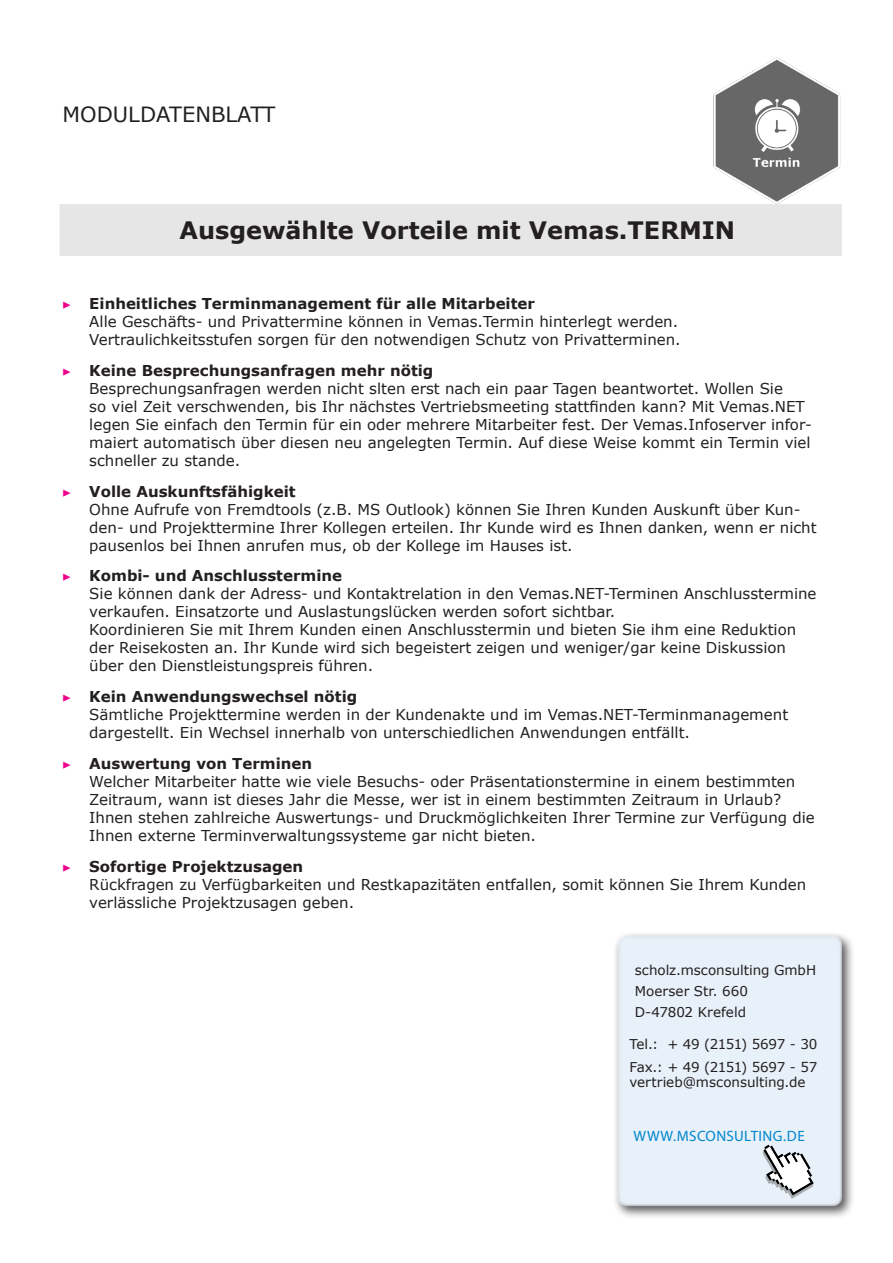
<style>
.page{position:relative;width:893px;height:1263px;background:#fff}
.page>*{position:absolute;margin:0;border:0;box-sizing:border-box;transform-origin:0 0}
.t1{font:700 24px "Verdana";color:#231f20}
.t2{font:21px "Verdana";color:#231f20}
.t3{font:15px/18px "Verdana";color:#231f20}
.Fliesstext_Headlines{font:15px "Myriad Pro";letter-spacing:.025em;color:#0086cc}
.Fliesstext{font:13.5px/21px "Verdana";color:#231f20}
.Fliesstext-2{font:13.5px "Verdana";letter-spacing:-.03em;color:#231f20}
.s1{font-family:"Minion Pro";color:#ed028c}
.s2{font-weight:700}
</style>
<div class="page">
<img style="left:713px;top:57px;width:128px;height:146px">
<div style="left:60px;top:205px;width:781px;height:50px;background:#e6e6e6"></div>
<div style="left:613px;top:931px;width:242px;height:288px;background:#231f20;opacity:.75"></div>
<div style="left:618px;top:936px;width:224px;height:270px;background:#e8f0f9;border-radius:9px"></div>
<svg style="left:763px;top:1145px;width:51px;height:54px"></svg>
<p class="t2" style="left:63px;top:100px;width:215px">MODULDATENBLATT</p>
<p class="t1" style="left:179px;top:214px;width:557px">Ausgewählte Vorteile mit Vemas.TERMIN</p>
<p class="t3" style="left:89px;top:294px;width:593px;text-indent:-27px"><span class="s1">▶</span> <span class="s2">Einheitliches Terminmanagement für alle Mitarbeiter<br></span>Alle Geschäfts- und Privattermine können in Vemas.Termin hinterlegt werden.<br>Vertraulichkeitsstufen sorgen für den notwendigen Schutz von Privatterminen.</p>
<p class="t3" style="left:89px;top:361px;width:724px;text-indent:-27px"><span class="s1">▶</span> <span class="s2">Keine Besprechungsanfragen mehr nötig<br></span>Besprechungsanfragen werden nicht slten erst nach ein paar Tagen beantwortet. Wollen Sie<br>so viel Zeit verschwenden, bis Ihr nächstes Vertriebsmeeting stattfinden kann? Mit Vemas.NET legen Sie einfach den Termin für ein oder mehrere Mitarbeiter fest. Der Vemas.Infoserver infor&shy;maiert automatisch über diesen neu angelegten Termin. Auf diese Weise kommt ein Termin viel schneller zu stande.</p>
<p class="t3" style="left:89px;top:482px;width:729px;text-indent:-27px"><span class="s1">▶</span> <span class="s2">Volle Auskunftsfähigkeit<br></span>Ohne Aufrufe von Fremdtools (z.B. MS Outlook) können Sie Ihren Kunden Auskunft über Kun&shy;den- und Projekttermine Ihrer Kollegen erteilen. Ihr Kunde wird es Ihnen danken, wenn er nicht pausenlos bei Ihnen anrufen mus, ob der Kollege im Hauses ist.</p>
<p class="t3" style="left:89px;top:567px;width:729px;text-indent:-27px"><span class="s1">▶</span> <span class="s2">Kombi- und Anschlusstermine<br></span>Sie können dank der Adress- und Kontaktrelation in den Vemas.NET-Terminen Anschlusstermine verkaufen. Einsatzorte und Auslastungslücken werden sofort sichtbar.<br>Koordinieren Sie mit Ihrem Kunden einen Anschlusstermin und bieten Sie ihm eine Reduktion der Reisekosten an. Ihr Kunde wird sich begeistert zeigen und weniger/gar keine Diskussion über den Dienstleistungspreis führen.</p>
<p class="t3" style="left:89px;top:688px;width:700px;text-indent:-27px"><span class="s1">▶</span> <span class="s2">Kein Anwendungswechsel nötig<br></span>Sämtliche Projekttermine werden in der Kundenakte und im Vemas.NET-Terminmanagement dargestellt. Ein Wechsel innerhalb von unterschiedlichen Anwendungen entfällt.</p>
<p class="t3" style="left:89px;top:754px;width:727px;text-indent:-27px"><span class="s1">▶</span> <span class="s2">Auswertung von Terminen<br></span>Welcher Mitarbeiter hatte wie viele Besuchs- oder Präsentationstermine in einem bestimmten Zeitraum, wann ist dieses Jahr die Messe, wer ist in einem bestimmten Zeitraum in Urlaub?<br>Ihnen stehen zahlreiche Auswertungs- und Druckmöglichkeiten Ihrer Termine zur Verfügung die Ihnen externe Terminverwaltungssysteme gar nicht bieten.</p>
<p class="t3" style="left:89px;top:857px;width:718px;text-indent:-27px"><span class="s1">▶</span> <span class="s2">Sofortige Projektzusagen<br></span>Rückfragen zu Verfügbarkeiten und Restkapazitäten entfallen, somit können Sie Ihrem Kunden verlässliche Projektzusagen geben.</p>
<p class="Fliesstext" style="left:635px;top:959px;width:183px">scholz.msconsulting GmbH<br>Moerser Str. 660<br>D-47802 Krefeld</p>
<p class="Fliesstext-2" style="left:629px;top:1034px;width:190px">Tel.: + 49 (2151) 5697 - 30</p>
<p class="Fliesstext" style="left:629px;top:1060px;width:190px;line-height:15px">Fax.: + 49 (2151) 5697 - 57 vertrieb@msconsulting.de</p>
<p class="Fliesstext_Headlines" style="left:633px;top:1127px;width:173px">WWW.MSCONSULTING.DE</p>
</div>
